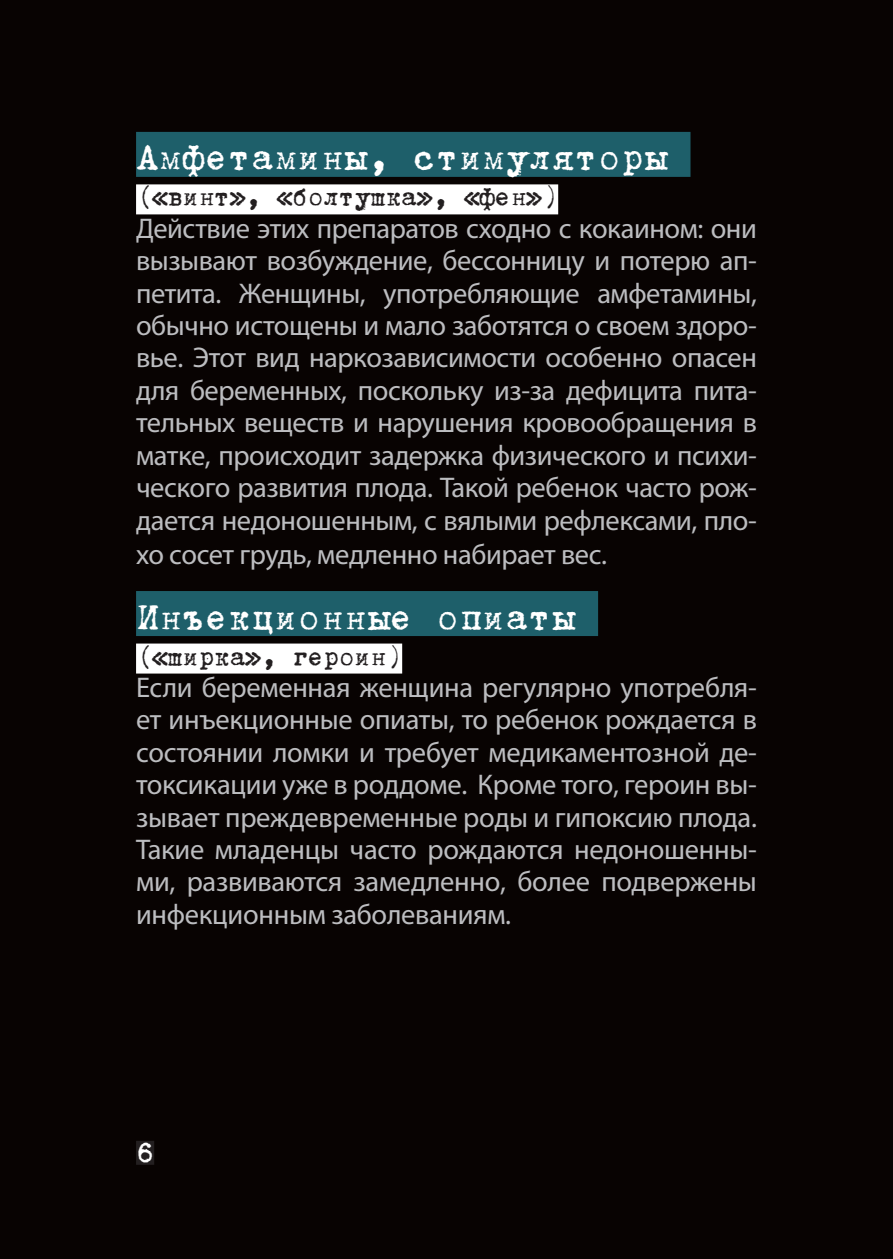
<style>
.page{position:relative;width:893px;height:1259px;background:#080302}
.page>*{position:absolute;margin:0;border:0;box-sizing:border-box;transform-origin:0 0}
.t1{font:42px "Trixie C";color:#fff}
.t2{font:33px "Trixie C";color:#fff}
.t3{font:30px "Trixie C";letter-spacing:-.03em;color:#231f20}
.t4{font:28.5px/32.7px "Myriad Pro";letter-spacing:-.01em;color:#bcbdc0;text-align:justify}
</style>
<div class="page">
<div style="left:136px;top:132px;width:554px;height:45px;background:#1e5f6a"></div>
<div style="left:136px;top:184px;width:422px;height:30px;background:#fff"></div>
<div style="left:136px;top:591px;width:462px;height:45px;background:#1e5f6a"></div>
<div style="left:136px;top:643px;width:266px;height:30px;background:#fff"></div>
<div style="left:136px;top:1140px;width:18px;height:24px;background:#231f20"></div>
<h1 class="t1" style="left:136px;top:128px;width:533px">Амфетамины, стимуляторы</h1>
<p class="t3" style="left:136px;top:176px;width:424px">(«винт», «болтушка», «фен»)</p>
<p class="t4" style="left:136px;top:211px;width:622px">Действие этих препаратов сходно с кокаином: они вызывают возбуждение, бессонницу и потерю ап&shy;петита. Женщины, употребляющие амфетамины, обычно истощены и мало заботятся о своем здоро&shy;вье. Этот вид наркозависимости особенно опасен для беременных, поскольку из-за дефицита пита&shy;тельных веществ и нарушения кровообращения в матке, происходит задержка физического и психи&shy;ческого развития плода. Такой ребенок часто рож&shy;дается недоношенным, с вялыми рефлексами, пло&shy;хо сосет грудь, медленно набирает вес.</p>
<h1 class="t1" style="left:136px;top:587px;width:440px">Инъекционные опиаты</h1>
<p class="t3" style="left:136px;top:635px;width:268px">(«ширка», героин)</p>
<p class="t4" style="left:136px;top:671px;width:622px">Если беременная женщина регулярно употребля&shy;ет инъекционные опиаты, то ребенок рождается в состоянии ломки и требует медикаментозной де&shy;токсикации уже в роддоме. Кроме того, героин вы&shy;зывает преждевременные роды и гипоксию плода.<br>Такие младенцы часто рождаются недоношенны&shy;ми, развиваются замедленно, более подвержены инфекционным заболеваниям.</p>
<p class="t2" style="left:136px;top:1129px;width:20px">6</p>
</div>
